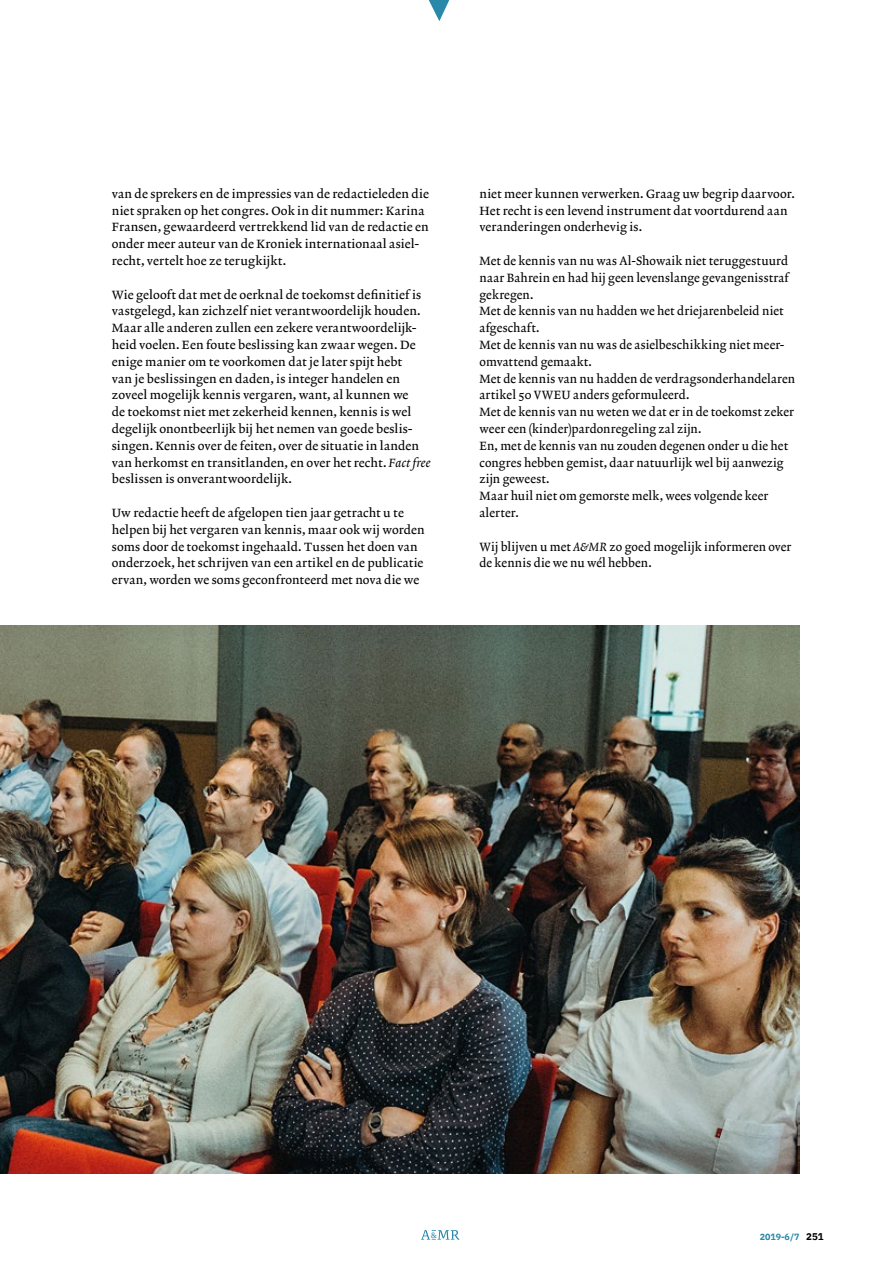
<style>
.page{position:relative;width:893px;height:1263px;background:#fff}
.page>*{position:absolute;margin:0;border:0;box-sizing:border-box;transform-origin:0 0}
.t1{font:12.15px/16.8px "Lexicon No 2 Roman A Txt";letter-spacing:.01em;color:#000}
.t2{font:700 9px "IBM Plex Sans";color:#2a89ab}
.t3{font:8.25px "Alda OT";color:#2a89ab}
.s1{font-family:"Lexicon No 2 Italic A Txt"}
.s2{font-size:9.75px;color:#000}
</style>
<div class="page">
<img style="left:0;top:625px;width:799px;height:549px">
<svg style="left:428px;top:0;width:22px;height:21px"></svg>
<svg style="left:421px;top:1230px;width:38px;height:10px"></svg>
<p class="t1" style="left:112px;top:186px;width:319px">van de sprekers en de impressies van de redactieleden die niet spraken op het congres. Ook in dit nummer: Karina Fransen, gewaardeerd vertrekkend lid van de redactie en onder meer auteur van de Kroniek internationaal asiel&shy;recht, vertelt hoe ze terugkijkt.</p>
<p class="t1" style="left:112px;top:287px;width:320px">Wie gelooft dat met de oerknal de toekomst definitief is vastgelegd, kan zichzelf niet verantwoordelijk houden.<br>Maar alle anderen zullen een zekere verantwoordelijk&shy;heid voelen. Een foute beslissing kan zwaar wegen. De enige manier om te voorkomen dat je later spijt hebt<br>van je beslissingen en daden, is integer handelen en zoveel mogelijk kennis vergaren, want, al kunnen we<br>de toekomst niet met zekerheid kennen, kennis is wel degelijk onontbeerlijk bij het nemen van goede beslis&shy;singen. Kennis over de feiten, over de situatie in landen van herkomst en transitlanden, en over het recht. <span class="s1">Fact free </span>beslissen is onverantwoordelijk.</p>
<p class="t1" style="left:112px;top:505px;width:314px">Uw redactie heeft de afgelopen tien jaar getracht u te helpen bij het vergaren van kennis, maar ook wij worden soms door de toekomst ingehaald. Tussen het doen van onderzoek, het schrijven van een artikel en de publicatie ervan, worden we soms geconfronteerd met nova die we</p>
<p class="t1" style="left:480px;top:186px;width:317px">niet meer kunnen verwerken. Graag uw begrip daarvoor.<br>Het recht is een levend instrument dat voortdurend aan veranderingen onderhevig is.</p>
<p class="t1" style="left:480px;top:253px;width:317px">Met de kennis van nu was Al-Showaik niet teruggestuurd naar Bahrein en had hij geen levenslange gevangenisstraf gekregen.<br>Met de kennis van nu hadden we het driejarenbeleid niet afgeschaft.<br>Met de kennis van nu was de asielbeschikking niet meer&shy;omvattend gemaakt.<br>Met de kennis van nu hadden de verdragsonderhandelaren artikel 50 VWEU anders geformuleerd.<br>Met de kennis van nu weten we dat er in de toekomst zeker weer een (kinder)pardonregeling zal zijn.<br>En, met de kennis van nu zouden degenen onder u die het congres hebben gemist, daar natuurlijk wel bij aanwezig zijn geweest.<br>Maar huil niet om gemorste melk, wees volgende keer alerter.</p>
<p class="t1" style="left:480px;top:539px;width:313px">Wij blijven u met <span class="s1">A&amp;MR</span> zo goed mogelijk informeren over de kennis die we nu wél hebben.</p>
<p class="t3" style="left:431px;top:1231px;width:7px">&amp;</p>
<p class="t2" style="left:760px;top:1229px;width:65px">2019-6/7 <span class="s2">251</span></p>
</div>
